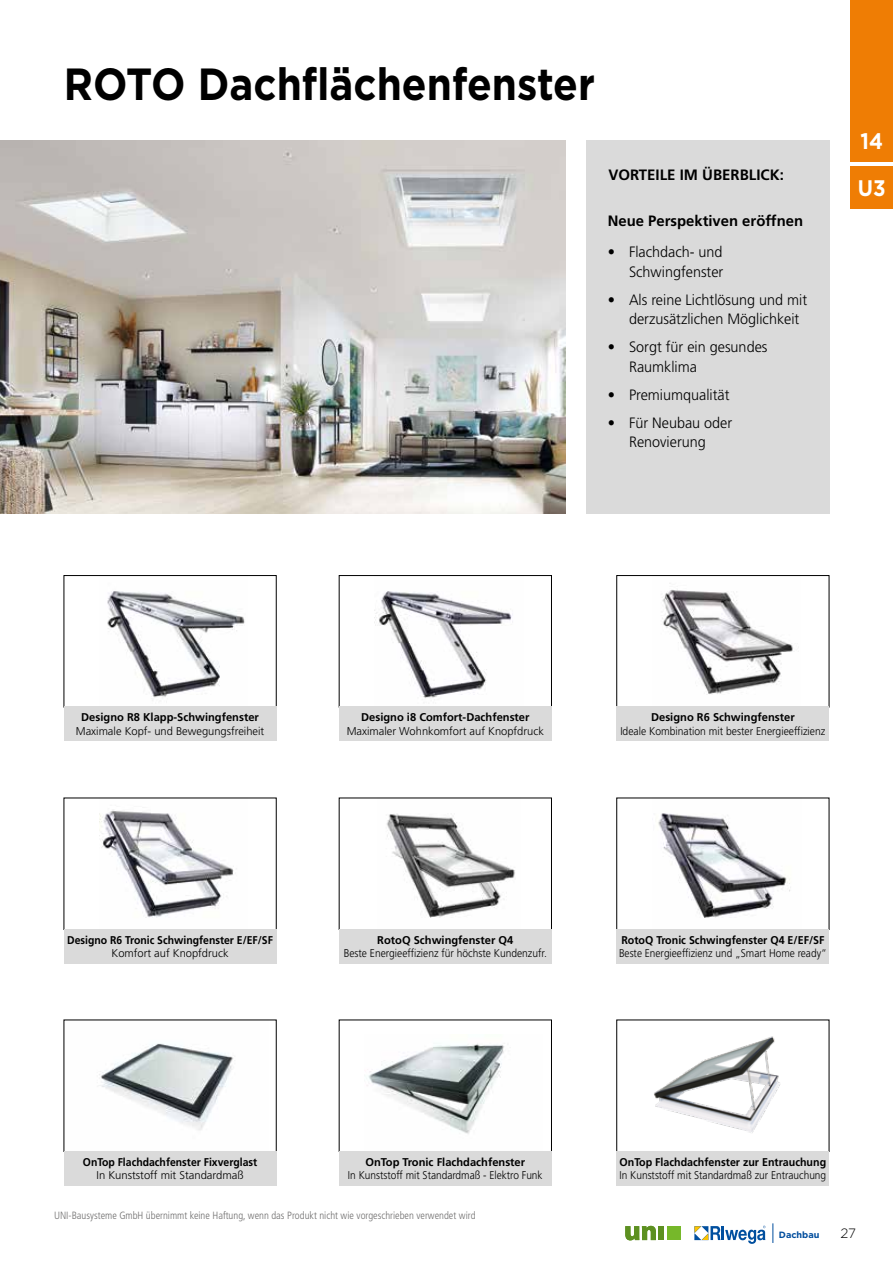
<style>
.page{position:relative;width:893px;height:1263px;background:#fff}
.page>*{position:absolute;margin:0;border:0;box-sizing:border-box;transform-origin:0 0}
.t1{font:700 45px "Gotham";color:#000;scale:.9 1}
.t2{font:700 22.5px "Gotham";color:#fff;scale:.9 1}
.t3{font:300 15px/19.5px "Frutiger";color:#000;scale:.96 1}
.t4{font:700 15px "Frutiger";color:#000}
.t5{font:300 13.5px "Gotham";color:#000}
.t6{font:700 11.25px "Frutiger";color:#000}
.t7{font:300 11.25px "Frutiger";color:#000;scale:.9 1}
.t8{font:300 11.25px "Frutiger";color:#000}
.t9{font:700 11.25px "Frutiger";color:#000;scale:.95 1}
.t10{font:700 11.25px "Frutiger";color:#000;scale:.93 1}
.t11{font:300 11.25px "Frutiger";color:#000;scale:.92 1}
.t12{font:300 11.25px "Frutiger";color:#000;scale:.91 1}
.t13{font:300 condensed 10.5px "Frutiger";color:#706f6f}
.t14{font:700 9.15px "Gotham";color:#004d9d}
</style>
<div class="page">
<div style="left:850px;top:166px;width:43px;height:42px;background:#ef7d04"></div>
<div style="left:850px;top:0;width:43px;height:162px;background:#ef7d04"></div>
<div style="left:586px;top:140px;width:243px;height:373px;background:#dadada"></div>
<svg style="left:625px;top:1226px;width:31px;height:14px"></svg>
<div style="left:659px;top:1226px;width:5px;height:14px;background:#5d9021"></div>
<div style="left:667px;top:1226px;width:14px;height:14px;background:#76b82a"></div>
<svg style="left:694px;top:1226px;width:71px;height:18px"></svg>
<svg style="left:772px;top:1223px;width:1px;height:20px"></svg>
<img style="left:107px;top:591px;width:138px;height:110px">
<div style="left:64px;top:575px;width:212px;height:132px;border:1px solid #000"></div>
<img style="left:99px;top:809px;width:135px;height:109px">
<img style="left:99px;top:1043px;width:134px;height:87px">
<img style="left:662px;top:583px;width:131px;height:111px">
<div style="left:617px;top:575px;width:212px;height:132px;border:1px solid #000"></div>
<img style="left:658px;top:813px;width:133px;height:105px">
<img style="left:654px;top:1036px;width:126px;height:97px">
<img style="left:374px;top:591px;width:139px;height:107px">
<div style="left:339px;top:575px;width:213px;height:132px;border:1px solid #000"></div>
<img style="left:386px;top:813px;width:129px;height:105px">
<img style="left:367px;top:1043px;width:138px;height:91px">
<img style="left:0;top:140px;width:565px;height:373px">
<div style="left:64px;top:707px;width:212px;height:34px;background:#dadada"></div>
<div style="left:64px;top:929px;width:212px;height:34px;background:#dadada"></div>
<div style="left:64px;top:1151px;width:212px;height:34px;background:#dadada"></div>
<div style="left:617px;top:707px;width:212px;height:34px;background:#dadada"></div>
<div style="left:617px;top:929px;width:212px;height:34px;background:#dadada"></div>
<div style="left:617px;top:1151px;width:212px;height:34px;background:#dadada"></div>
<div style="left:339px;top:707px;width:213px;height:34px;background:#dadada"></div>
<div style="left:339px;top:929px;width:213px;height:34px;background:#dadada"></div>
<div style="left:339px;top:1151px;width:213px;height:34px;background:#dadada"></div>
<h1 class="t1" style="left:64px;top:54px;width:592px">ROTO Dachflächenfenster</h1>
<p class="t4" style="left:608px;top:166px;width:177px">VORTEILE IM ÜBERBLICK:</p>
<p class="t4" style="left:608px;top:212px;width:197px">Neue Perspektiven eröffnen</p>
<p class="t3" style="left:608px;top:242px;width:122px;text-align:right">• Flachdach- und<br>Schwingfenster</p>
<p class="t3" style="left:629px;top:290px;width:187px;text-indent:-21px">• Als reine Lichtlösung und mit derzusätzlichen Möglichkeit</p>
<p class="t3" style="left:629px;top:337px;width:146px;text-indent:-21px">• Sorgt für ein gesundes<br>Raumklima</p>
<p class="t3" style="left:608px;top:385px;width:128px">• Premiumqualität</p>
<p class="t3" style="left:608px;top:413px;width:131px;text-align:center">• Für Neubau oder<br>Renovierung</p>
<h2 class="t2" style="left:860px;top:126px;width:26px">14</h2>
<h2 class="t2" style="left:858px;top:173px;width:32px">U3</h2>
<p class="t6" style="left:81px;top:711px;width:179px">Designo R8 Klapp-Schwingfenster</p>
<p class="t8" style="left:76px;top:724px;width:190px">Maximale Kopf- und Bewegungsfreiheit</p>
<p class="t6" style="left:361px;top:711px;width:170px">Designo i8 Comfort-Dachfenster</p>
<p class="t8" style="left:347px;top:724px;width:199px">Maximaler Wohnkomfort auf Knopfdruck</p>
<p class="t6" style="left:651px;top:711px;width:145px">Designo R6 Schwingfenster</p>
<p class="t11" style="left:620px;top:724px;width:224px">Ideale Kombination mit bester Energieeffizienz</p>
<p class="t10" style="left:67px;top:933px;width:223px">Designo R6 Tronic Schwingfenster E/EF/SF</p>
<p class="t8" style="left:112px;top:947px;width:118px">Komfort auf Knopfdruck</p>
<p class="t6" style="left:377px;top:933px;width:138px">RotoQ Schwingfenster Q4</p>
<p class="t12" style="left:344px;top:947px;width:225px">Beste Energieeffizienz für höchste Kundenzufr.</p>
<p class="t9" style="left:621px;top:933px;width:215px">RotoQ Tronic Schwingfenster Q4 E/EF/SF</p>
<p class="t7" style="left:619px;top:947px;width:232px">Beste Energieeffizienz und „Smart Home ready“</p>
<p class="t10" style="left:83px;top:1155px;width:189px">OnTop Flachdachfenster Fixverglast</p>
<p class="t8" style="left:97px;top:1169px;width:149px">In Kunststoff mit Standardmaß</p>
<p class="t6" style="left:365px;top:1155px;width:161px">OnTop Tronic Flachdachfenster</p>
<p class="t7" style="left:348px;top:1169px;width:218px">In Kunststoff mit Standardmaß - Elektro Funk</p>
<p class="t13" style="left:54px;top:1209px;width:423px">UNI-Bausysteme GmbH übernimmt keine Haftung, wenn das Produkt nicht wie vorgeschrieben verwendet wird</p>
<p class="t9" style="left:620px;top:1155px;width:219px">OnTop Flachdachfenster zur Entrauchung</p>
<p class="t7" style="left:620px;top:1169px;width:231px">In Kunststoff mit Standardmaß zur Entrauchung</p>
<p class="t14" style="left:779px;top:1228px;width:42px">Dachbau</p>
<p class="t5" style="left:840px;top:1226px;width:17px">27</p>
</div>
